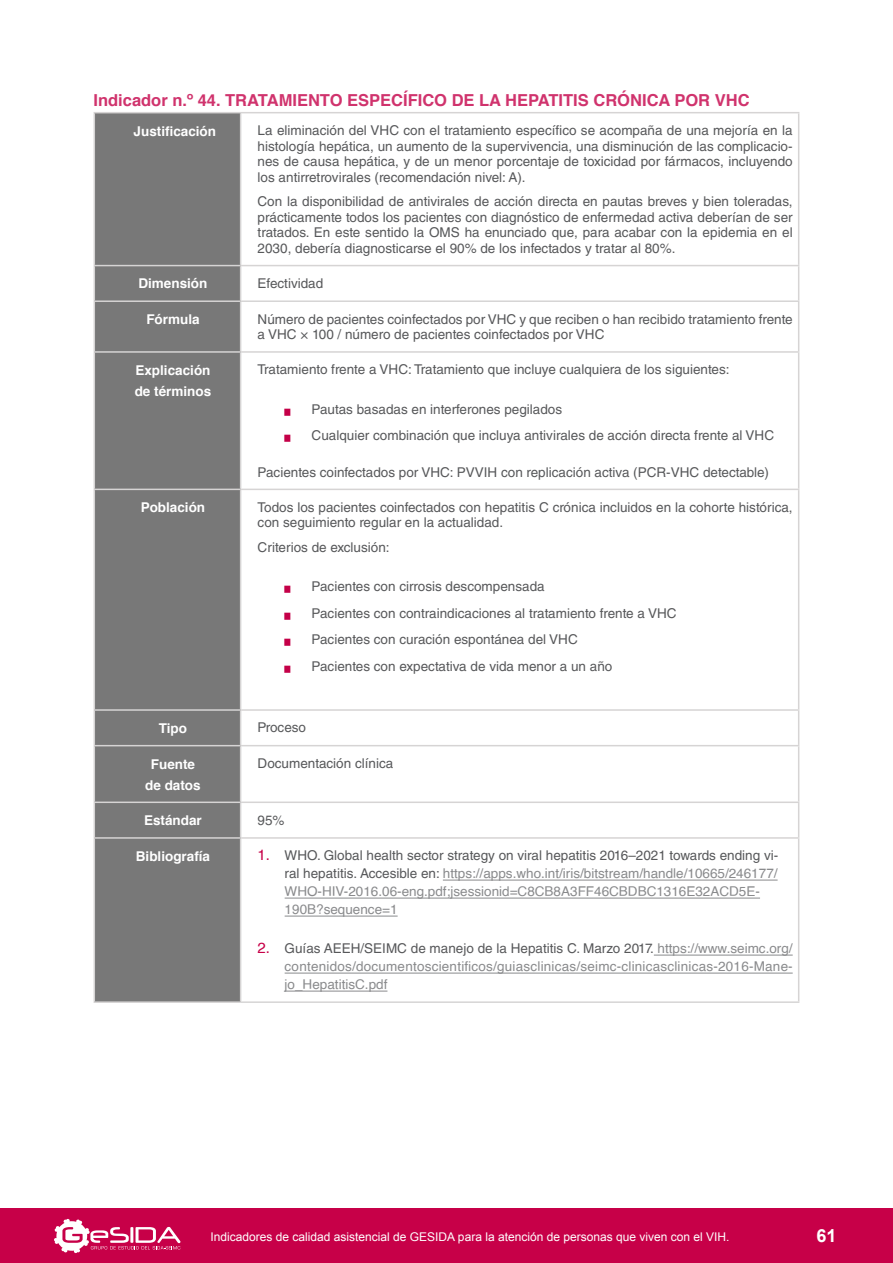
<style>
.page{position:relative;width:893px;height:1263px;background:#fff}
.page>*{position:absolute;margin:0;border:0;box-sizing:border-box;transform-origin:0 0}
.t1{font:700 18px "Arial";color:#fff}
.t2{font:700 16.5px "Helvetica";color:#d0336d}
.t3{font:13.5px/15.6px "Helvetica LT Std";color:#57585a;text-align:justify}
.t4{font:13.5px/18px "Helvetica";color:#898a8c}
.t5{font:700 13.5px "Helvetica";color:#fff}
.t6{font:12px "Arial";color:#fff}
.t7{font:6px "Helvetica";color:#c40048}
.s1{font-size:15px;color:#c70048}
.s2{font-family:"Helvetica LT Std";color:#57585a}
</style>
<div class="page">
<div style="left:0;top:1209px;width:893px;height:54px;background:#c70048"></div>
<svg style="left:54px;top:1219px;width:126px;height:34px"></svg>
<div style="left:95px;top:113px;width:145px;height:888px;background:#787878"></div>
<hr style="left:241px;top:112px;width:558px;height:1px;background:#d6d4d4">
<hr style="left:798px;top:113px;width:1px;height:152px;background:#d6d4d4">
<hr style="left:241px;top:265px;width:558px;height:1px;background:#d6d4d4">
<hr style="left:798px;top:266px;width:1px;height:34px;background:#d6d4d4">
<hr style="left:241px;top:300px;width:558px;height:2px;background:#d6d4d4">
<hr style="left:798px;top:302px;width:1px;height:49px;background:#d6d4d4">
<hr style="left:241px;top:351px;width:558px;height:2px;background:#d6d4d4">
<hr style="left:798px;top:353px;width:1px;height:136px;background:#d6d4d4">
<hr style="left:241px;top:489px;width:558px;height:1px;background:#d6d4d4">
<hr style="left:798px;top:490px;width:1px;height:219px;background:#d6d4d4">
<hr style="left:241px;top:709px;width:558px;height:2px;background:#d6d4d4">
<hr style="left:798px;top:711px;width:1px;height:34px;background:#d6d4d4">
<hr style="left:241px;top:745px;width:558px;height:1px;background:#d6d4d4">
<hr style="left:798px;top:746px;width:1px;height:55px;background:#d6d4d4">
<hr style="left:241px;top:801px;width:558px;height:2px;background:#d6d4d4">
<hr style="left:798px;top:803px;width:1px;height:34px;background:#d6d4d4">
<hr style="left:241px;top:837px;width:558px;height:2px;background:#d6d4d4">
<hr style="left:798px;top:839px;width:1px;height:162px;background:#d6d4d4">
<hr style="left:241px;top:1001px;width:558px;height:2px;background:#d6d4d4">
<hr style="left:94px;top:113px;width:1px;height:152px;background:#d6d4d4">
<hr style="left:94px;top:266px;width:1px;height:34px;background:#d6d4d4">
<hr style="left:94px;top:302px;width:1px;height:49px;background:#d6d4d4">
<hr style="left:94px;top:353px;width:1px;height:136px;background:#d6d4d4">
<hr style="left:94px;top:490px;width:1px;height:219px;background:#d6d4d4">
<hr style="left:94px;top:711px;width:1px;height:34px;background:#d6d4d4">
<hr style="left:94px;top:746px;width:1px;height:55px;background:#d6d4d4">
<hr style="left:94px;top:803px;width:1px;height:34px;background:#d6d4d4">
<hr style="left:94px;top:839px;width:1px;height:162px;background:#d6d4d4">
<hr style="left:94px;top:112px;width:147px;height:1px;background:#d6d4d4">
<hr style="left:240px;top:113px;width:1px;height:152px;background:#d6d4d4">
<hr style="left:240px;top:266px;width:1px;height:34px;background:#d6d4d4">
<hr style="left:240px;top:302px;width:1px;height:49px;background:#d6d4d4">
<hr style="left:240px;top:353px;width:1px;height:136px;background:#d6d4d4">
<hr style="left:240px;top:490px;width:1px;height:219px;background:#d6d4d4">
<hr style="left:240px;top:711px;width:1px;height:34px;background:#d6d4d4">
<hr style="left:240px;top:746px;width:1px;height:55px;background:#d6d4d4">
<hr style="left:240px;top:803px;width:1px;height:34px;background:#d6d4d4">
<hr style="left:240px;top:839px;width:1px;height:162px;background:#d6d4d4">
<hr style="left:94px;top:265px;width:147px;height:1px;background:#d6d4d4">
<hr style="left:94px;top:300px;width:147px;height:2px;background:#d6d4d4">
<hr style="left:94px;top:351px;width:147px;height:2px;background:#d6d4d4">
<hr style="left:94px;top:489px;width:147px;height:1px;background:#d6d4d4">
<hr style="left:94px;top:709px;width:147px;height:2px;background:#d6d4d4">
<hr style="left:94px;top:745px;width:147px;height:1px;background:#d6d4d4">
<hr style="left:94px;top:801px;width:147px;height:2px;background:#d6d4d4">
<hr style="left:94px;top:837px;width:147px;height:2px;background:#d6d4d4">
<hr style="left:94px;top:1001px;width:147px;height:2px;background:#d6d4d4">
<hr style="left:443px;top:880px;width:335px;height:1px;background:#898a8c">
<hr style="left:285px;top:898px;width:475px;height:1px;background:#898a8c">
<hr style="left:285px;top:916px;width:113px;height:1px;background:#898a8c">
<hr style="left:654px;top:955px;width:139px;height:1px;background:#898a8c">
<hr style="left:285px;top:973px;width:508px;height:1px;background:#898a8c">
<hr style="left:285px;top:991px;width:102px;height:1px;background:#898a8c">
<p class="t2" style="left:94px;top:87px;width:658px">Indicador n.º 44. TRATAMIENTO ESPECÍFICO DE LA HEPATITIS CRÓNICA POR VHC</p>
<p class="t5" style="left:134px;top:120px;width:84px">Justificación</p>
<p class="t3" style="left:258px;top:123px;width:536px">La eliminación del VHC con el tratamiento específico se acompaña de una mejoría en la histología hepática, un aumento de la supervivencia, una disminución de las complicacio&shy;nes de causa hepática, y de un menor porcentaje de toxicidad por fármacos, incluyendo los antirretrovirales (recomendación nivel: A).</p>
<p class="t3" style="left:258px;top:194px;width:537px">Con la disponibilidad de antivirales de acción directa en pautas breves y bien toleradas, prácticamente todos los pacientes con diagnóstico de enfermedad activa deberían de ser tratados. En este sentido la OMS ha enunciado que, para acabar con la epidemia en el 2030, debería diagnosticarse el 90% de los infectados y tratar al 80%.</p>
<p class="t5" style="left:138px;top:273px;width:71px">Dimensión</p>
<p class="t3" style="left:258px;top:275px;width:67px">Efectividad</p>
<p class="t5" style="left:146px;top:308px;width:55px">Fórmula</p>
<p class="t3" style="left:258px;top:311px;width:536px">Número de pacientes coinfectados por VHC y que reciben o han recibido tratamiento frente a VHC × 100 / número de pacientes coinfectados por VHC</p>
<p class="t5" style="left:135px;top:359px;width:77px">Explicación</p>
<p class="t5" style="left:135px;top:380px;width:78px">de términos</p>
<p class="t3" style="left:258px;top:362px;width:473px">Tratamiento frente a VHC: Tratamiento que incluye cualquiera de los siguientes:</p>
<p class="t7" style="left:285px;top:407px;width:7px">█</p>
<p class="t3" style="left:312px;top:401px;width:252px">Pautas basadas en interferones pegilados</p>
<p class="t7" style="left:285px;top:433px;width:7px">█</p>
<p class="t3" style="left:312px;top:427px;width:464px">Cualquier combinación que incluya antivirales de acción directa frente al VHC</p>
<p class="t3" style="left:258px;top:464px;width:513px">Pacientes coinfectados por VHC: PVVIH con replicación activa (PCR-VHC detectable)</p>
<p class="t5" style="left:141px;top:497px;width:66px">Población</p>
<p class="t3" style="left:258px;top:499px;width:537px">Todos los pacientes coinfectados con hepatitis C crónica incluidos en la cohorte histórica, con seguimiento regular en la actualidad.</p>
<p class="t3" style="left:258px;top:539px;width:133px">Criterios de exclusión:</p>
<p class="t7" style="left:285px;top:584px;width:7px">█</p>
<p class="t3" style="left:312px;top:578px;width:235px">Pacientes con cirrosis descompensada</p>
<p class="t7" style="left:285px;top:611px;width:7px">█</p>
<p class="t3" style="left:312px;top:605px;width:366px">Pacientes con contraindicaciones al tratamiento frente a VHC</p>
<p class="t7" style="left:285px;top:637px;width:7px">█</p>
<p class="t3" style="left:312px;top:631px;width:268px">Pacientes con curación espontánea del VHC</p>
<p class="t7" style="left:285px;top:664px;width:7px">█</p>
<p class="t3" style="left:312px;top:658px;width:302px">Pacientes con expectativa de vida menor a un año</p>
<p class="t5" style="left:159px;top:717px;width:30px">Tipo</p>
<p class="t3" style="left:258px;top:720px;width:50px">Proceso</p>
<p class="t5" style="left:151px;top:753px;width:46px">Fuente</p>
<p class="t5" style="left:145px;top:774px;width:57px">de datos</p>
<p class="t3" style="left:258px;top:755px;width:137px">Documentación clínica</p>
<p class="t5" style="left:144px;top:809px;width:59px">Estándar</p>
<p class="t3" style="left:258px;top:812px;width:29px">95%</p>
<p class="t5" style="left:136px;top:845px;width:76px">Bibliografía</p>
<p class="t4" style="left:285px;top:847px;width:495px;text-indent:-27px"><span class="s1">1.</span> <span class="s2">WHO. Global health sector strategy on viral hepatitis 2016–2021 towards ending vi&shy;ral hepatitis. Accesible en:</span> https://apps.who.int/iris/bitstream/handle/10665/246177/ WHO-HIV-2016.06-eng.pdf;jsessionid=C8CB8A3FF46CBDBC1316E32ACD5E-190B?sequence=1</p>
<p class="t4" style="left:285px;top:940px;width:509px;text-align:justify;text-indent:-27px"><span class="s1">2.</span> <span class="s2">Guías AEEH/SEIMC de manejo de la Hepatitis C. Marzo 2017.</span> https://www.seimc.org/ contenidos/documentoscientificos/guiasclinicas/seimc-clinicasclinicas-2016-Mane&shy;jo_HepatitisC.pdf</p>
<p class="t6" style="left:210px;top:1229px;width:520px">Indicadores de calidad asistencial de GESIDA para la atención de personas que viven con el VIH.</p>
<h1 class="t1" style="left:816px;top:1224px;width:22px">61</h1>
</div>
